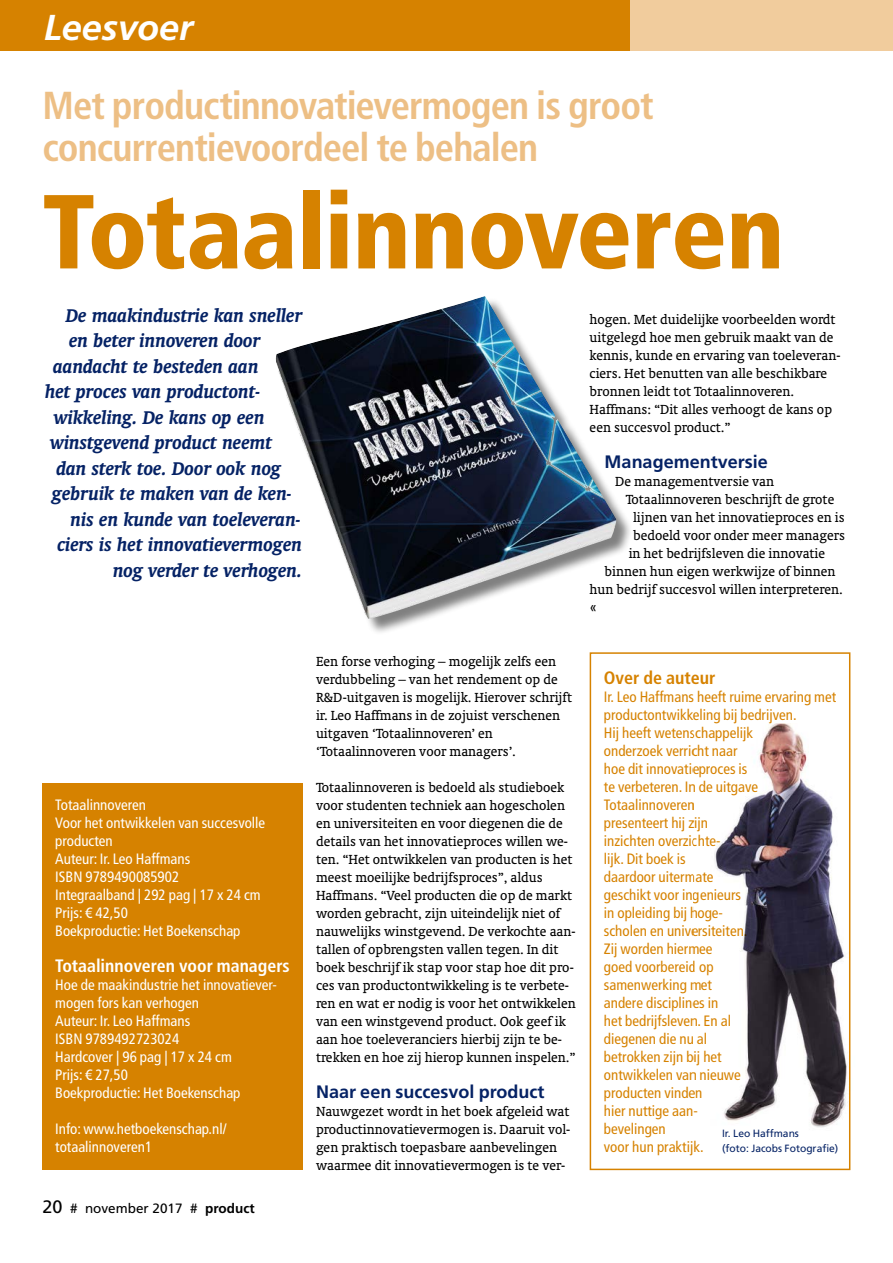
<style>
.page{position:relative;width:893px;height:1263px;background:#fff}
.page>*{position:absolute;margin:0;border:0;box-sizing:border-box;transform-origin:0 0}
.t1{font:900 condensed 105px "Frutiger LT Std";letter-spacing:-.015em;color:#d68200}
.t2{font:700 condensed 39px/42px "Frutiger LT Std";letter-spacing:-.025em;color:#edbf85}
.t3{font:italic 700 36px "Frutiger LT Std";color:#fff}
.t4{font:italic 700 21px "Oranda BT";color:#052265}
.t5{font:700 18px "Frutiger LT Std";color:#052265}
.t6{font:700 condensed 18px "Frutiger LT Std";color:#fff}
.t7{font:700 condensed 18px "Frutiger LT Std";color:#d68200}
.t8{font:15px/18px "Oranda BT";color:#000}
.t9{font:condensed 15px/18px "Frutiger LT Std";color:#d68200}
.t10{font:condensed 15px/18px "Frutiger LT Std";color:#fff}
.t11{font:condensed 15px "Frutiger LT Std";color:#000}
.t12{font:13.5px "Frutiger LT Std";color:#000}
.t13{font:10.5px/15px "Frutiger LT Std";color:#052265}
.s1{font-size:18px}
.s2{font-weight:700}
</style>
<div class="page">
<div style="left:625px;top:0;width:268px;height:51px;background:#f1cc9d"></div>
<div style="left:0;top:0;width:629px;height:51px;background:#d68200"></div>
<div style="left:590px;top:652px;width:260px;height:518px;border:2px solid #d68200"></div>
<div style="left:43px;top:783px;width:260px;height:387px;background:#d68200"></div>
<img style="left:714px;top:723px;width:137px;height:411px">
<div style="left:277px;top:297px;width:356px;height:339px;background:#000;opacity:.5"></div>
<img style="left:276px;top:296px;width:208px;height:194px">
<h3 class="t3" style="left:44px;top:6px;width:151px">Leesvoer</h3>
<h2 class="t2" style="left:43px;top:85px;width:613px">Met productinnovatievermogen is groot concurrentievoordeel te behalen</h2>
<h1 class="t1" style="left:43px;top:169px;width:744px">Totaalinnoveren</h1>
<h3 class="t4" style="left:66px;top:302px;width:238px">De maakindustrie kan sneller</h3>
<h3 class="t4" style="left:69px;top:328px;width:193px">en beter innoveren door</h3>
<h3 class="t4" style="left:53px;top:353px;width:207px">aandacht te besteden aan</h3>
<h3 class="t4" style="left:45px;top:379px;width:217px">het proces van productont-</h3>
<h3 class="t4" style="left:54px;top:404px;width:212px">wikkeling. De kans op een</h3>
<h3 class="t4" style="left:50px;top:430px;width:223px">winstgevend product neemt</h3>
<h3 class="t4" style="left:56px;top:455px;width:226px">dan sterk toe. Door ook nog</h3>
<h3 class="t4" style="left:52px;top:481px;width:241px">gebruik te maken van de ken-</h3>
<h3 class="t4" style="left:71px;top:506px;width:231px">nis en kunde van toeleveran-</h3>
<h3 class="t4" style="left:57px;top:532px;width:246px">ciers is het innovatievermogen</h3>
<h3 class="t4" style="left:113px;top:557px;width:190px">nog verder te verhogen.</h3>
<p class="t8" style="left:590px;top:310px;width:252px">hogen. Met duidelijke voorbeelden wordt uitgelegd hoe men gebruik maakt van de kennis, kunde en ervaring van toeleveran&shy;ciers. Het benutten van alle beschikbare bronnen leidt tot Totaalinnoveren.<br>Haffmans: “Dit alles verhoogt de kans op een succesvol product.”</p>
<p class="t5" style="left:605px;top:451px;width:165px">Managementversie</p>
<p class="t8" style="left:615px;top:472px;width:160px">De managementversie van</p>
<p class="t8" style="left:626px;top:490px;width:210px">Totaalinnoveren beschrijft de grote</p>
<p class="t8" style="left:633px;top:508px;width:213px">lijnen van het innovatieproces en is</p>
<p class="t8" style="left:633px;top:526px;width:213px">bedoeld voor onder meer managers</p>
<p class="t8" style="left:629px;top:544px;width:198px">in het bedrijfsleven die innovatie</p>
<p class="t8" style="left:605px;top:562px;width:232px">binnen hun eigen werkwijze of binnen</p>
<p class="t8" style="left:590px;top:580px;width:254px">hun bedrijf succesvol willen interpreteren.</p>
<p class="t11" style="left:590px;top:598px;width:9px">«</p>
<p class="t10" style="left:55px;top:796px;width:212px">Totaalinnoveren<br>Voor het ontwikkelen van succesvolle producten<br>Auteur: Ir. Leo Haffmans<br>ISBN 9789490085902<br>Integraalband | 292 pag | 17 x 24 cm<br>Prijs: € 42,50<br>Boekproductie: Het Boekenschap</p>
<p class="t6" style="left:55px;top:955px;width:236px">Totaalinnoveren voor managers</p>
<p class="t10" style="left:55px;top:976px;width:223px">Hoe de maakindustrie het innovatiever&shy;mogen fors kan verhogen<br>Auteur: Ir. Leo Haffmans<br>ISBN 9789492723024<br>Hardcover | 96 pag | 17 x 24 cm<br>Prijs: € 27,50<br>Boekproductie: Het Boekenschap</p>
<p class="t10" style="left:55px;top:1120px;width:173px">Info: www.hetboekenschap.nl/ totaalinnoveren1</p>
<p class="t12" style="left:43px;top:1200px;width:214px"><span class="s1">20</span> # november 2017 # <span class="s2">product</span></p>
<p class="t8" style="left:316px;top:652px;width:257px">Een forse verhoging – mogelijk zelfs een verdubbeling – van het rendement op de R&amp;D-uitgaven is mogelijk. Hierover schrijft ir. Leo Haffmans in de zojuist verschenen uitgaven ‘Totaalinnoveren’ en ‘Totaalinnoveren voor managers’.</p>
<p class="t8" style="left:316px;top:778px;width:261px">Totaalinnoveren is bedoeld als studieboek voor studenten techniek aan hogescholen en universiteiten en voor diegenen die de details van het innovatieproces willen we&shy;ten. “Het ontwikkelen van producten is het meest moeilijke bedrijfsproces”, aldus Haffmans. “Veel producten die op de markt worden gebracht, zijn uiteindelijk niet of nauwelijks winstgevend. De verkochte aan&shy;tallen of opbrengsten vallen tegen. In dit boek beschrijf ik stap voor stap hoe dit pro&shy;ces van productontwikkeling is te verbete&shy;ren en wat er nodig is voor het ontwikkelen van een winstgevend product. Ook geef ik aan hoe toeleveranciers hierbij zijn te be&shy;trekken en hoe zij hierop kunnen inspelen.”</p>
<p class="t5" style="left:316px;top:1081px;width:230px">Naar een succesvol product</p>
<p class="t8" style="left:316px;top:1102px;width:256px">Nauwgezet wordt in het boek afgeleid wat productinnovatievermogen is. Daaruit vol&shy;gen praktisch toepasbare aanbevelingen waarmee dit innovatievermogen is te ver-</p>
<p class="t7" style="left:604px;top:667px;width:113px">Over de auteur</p>
<p class="t9" style="left:604px;top:688px;width:234px">Ir. Leo Haffmans heeft ruime ervaring met productontwikkeling bij bedrijven.<br>Hij heeft wetenschappelijk<br>onderzoek verricht naar<br>hoe dit innovatieproces is<br>te verbeteren. In de uitgave<br>Totaalinnoveren<br>presenteert hij zijn<br>inzichten overzichte-<br>lijk. Dit boek is<br>daardoor uitermate<br>geschikt voor ingenieurs<br>in opleiding bij hoge-<br>scholen en universiteiten.<br>Zij worden hiermee<br>goed voorbereid op<br>samenwerking met<br>andere disciplines in<br>het bedrijfsleven. En al<br>diegenen die nu al<br>betrokken zijn bij het<br>ontwikkelen van nieuwe<br>producten vinden<br>hier nuttige aan-<br>bevelingen<br>voor hun praktijk.</p>
<p class="t13" style="left:722px;top:1126px;width:118px">Ir. Leo Haffmans<br>(foto: Jacobs Fotografie)</p>
</div>
